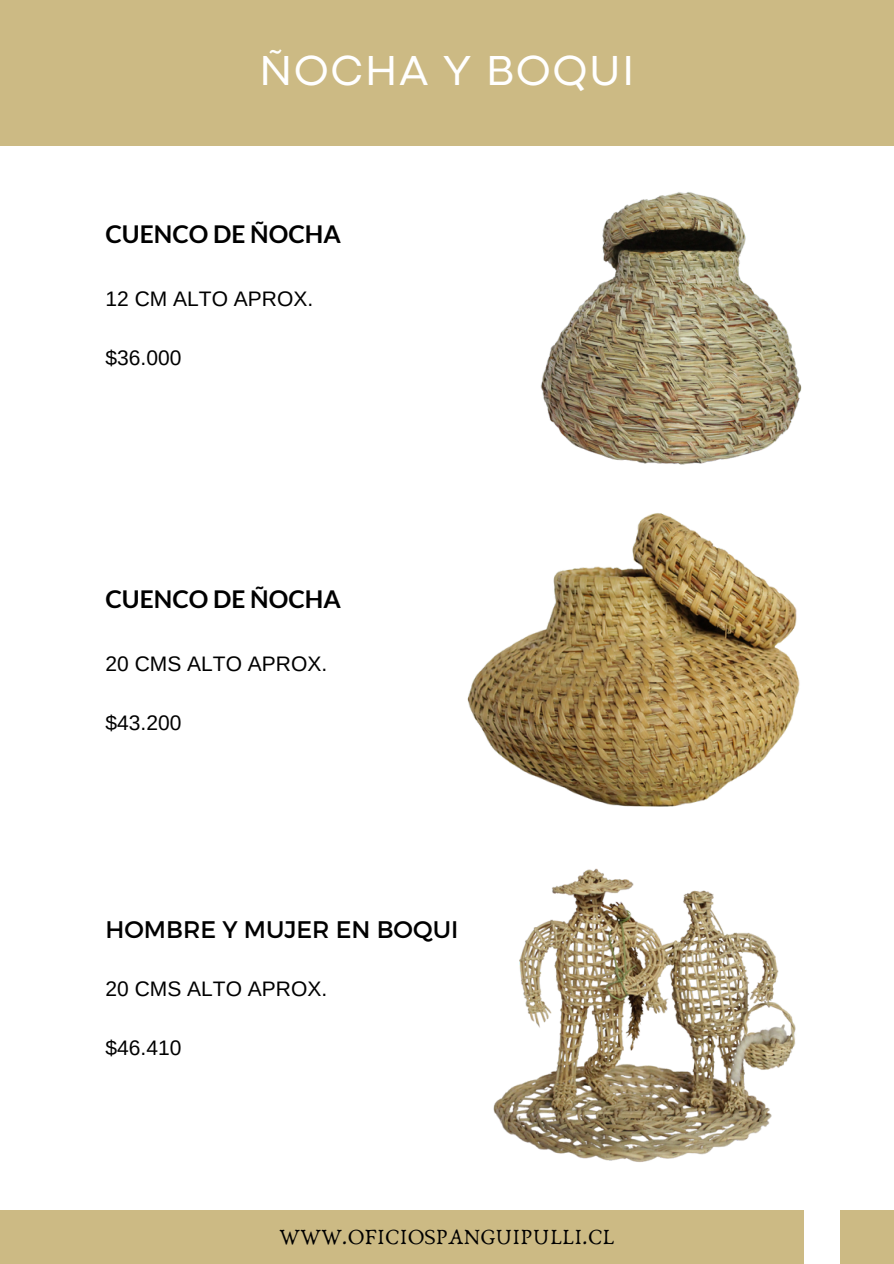
<style>
.page{position:relative;width:894px;height:1264px;background:#fff}
.page>*{position:absolute;margin:0;border:0;box-sizing:border-box;transform-origin:0 0}
.t1{font:43.65px "Codec Pro";letter-spacing:.045em;color:#fff}
.t2{font:700 24.45px "Lato";color:#000}
.t3{font:24px "Montserrat";color:#000}
.t4{font:22.5px "Anaktoria";color:#000}
.t5{font:21px "Arimo";color:#000}
</style>
<div class="page">
<div style="left:0;top:0;width:893px;height:146px;background:#ccba84"></div>
<div style="left:0;top:1209px;width:804px;height:54px;background:#ccba84"></div>
<div style="left:839px;top:1209px;width:54px;height:54px;background:#ccba84"></div>
<img style="left:540px;top:192px;width:262px;height:273px">
<img style="left:467px;top:513px;width:333px;height:294px">
<img style="left:493px;top:868px;width:303px;height:295px">
<h1 class="t1" style="left:259px;top:55px;width:376px">ÑOCHA Y BOQUI</h1>
<h2 class="t2" style="left:105px;top:219px;width:237px">CUENCO DE ÑOCHA</h2>
<h4 class="t5" style="left:105px;top:287px;width:209px">12 CM ALTO APROX.</h4>
<p class="t5" style="left:105px;top:346px;width:77px">$36.000</p>
<h2 class="t2" style="left:105px;top:584px;width:237px">CUENCO DE ÑOCHA</h2>
<h4 class="t5" style="left:105px;top:652px;width:223px">20 CMS ALTO APROX.</h4>
<p class="t5" style="left:105px;top:710px;width:77px">$43.200</p>
<h3 class="t3" style="left:105px;top:913px;width:354px">HOMBRE Y MUJER EN BOQUI</h3>
<h4 class="t5" style="left:105px;top:977px;width:223px">20 CMS ALTO APROX.</h4>
<p class="t5" style="left:105px;top:1035px;width:77px">$46.410</p>
<p class="t4" style="left:279px;top:1223px;width:336px">WWW.OFICIOSPANGUIPULLI.CL</p>
</div>
